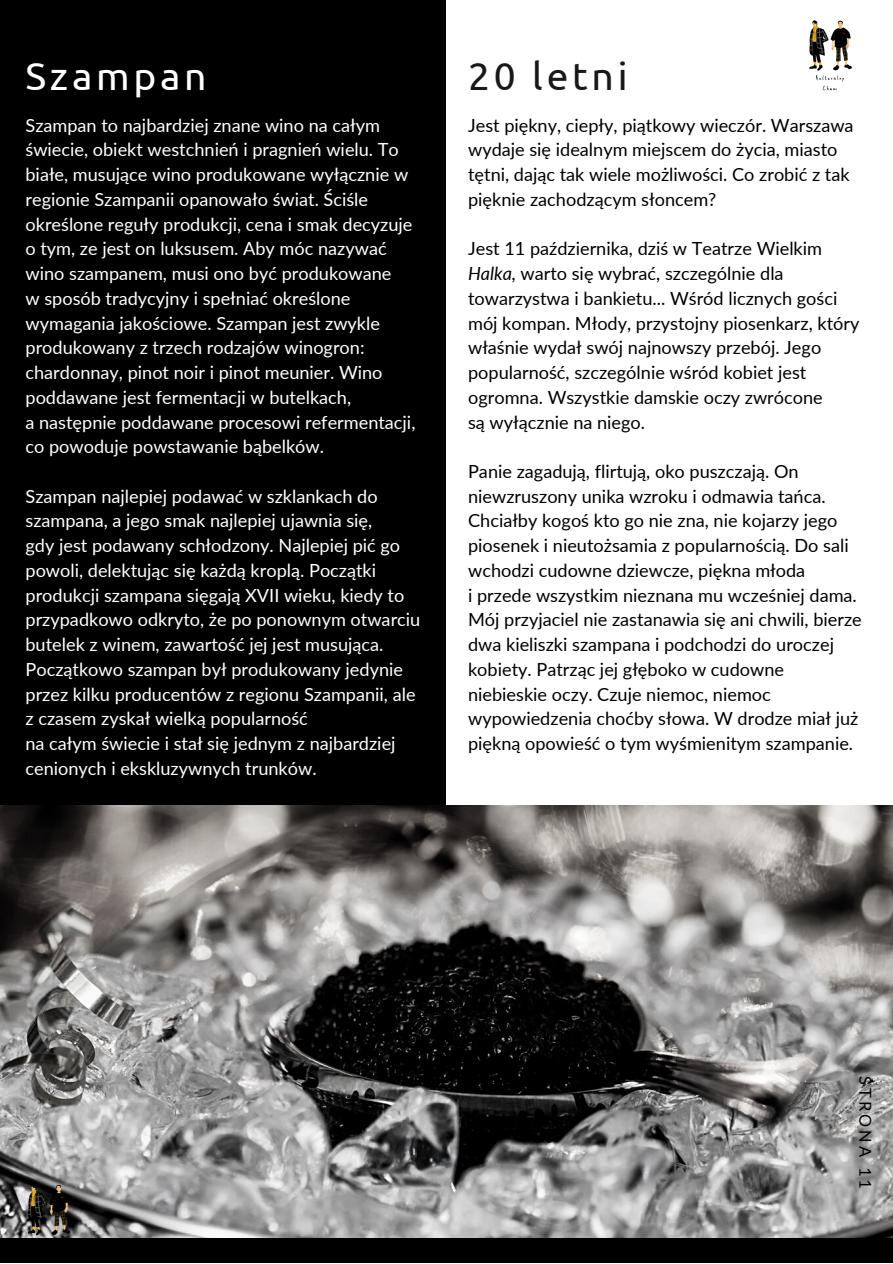
<style>
.page{position:relative;width:893px;height:1264px;background:#fff}
.page>*{position:absolute;margin:0;border:0;box-sizing:border-box;transform-origin:0 0}
.t1{font:39px "Ubuntu";letter-spacing:.095em;color:#fff}
.t2{font:39px "Ubuntu";letter-spacing:.095em;color:#181818}
.t3{font:18.15px/24.8px "Lato";color:#fff}
.t4{font:18.15px/24.8px "Lato";color:#000}
.t5{font:16.35px "Lato";letter-spacing:.19em;color:#000}
.s1{font-style:italic}
</style>
<div class="page">
<div style="left:0;top:0;width:445px;height:805px;background:#000"></div>
<img style="left:0;top:805px;width:892px;height:432px">
<div style="left:0;top:1237px;width:892px;height:25px;background:#000"></div>
<img style="left:0;top:1163px;width:112px;height:75px">
<img style="left:809px;top:20px;width:43px;height:71px">
<h1 class="t1" style="left:25px;top:54px;width:183px">Szampan</h1>
<p class="t3" style="left:25px;top:112px;width:391px">Szampan to najbardziej znane wino na całym świecie, obiekt westchnień i pragnień wielu. To białe, musujące wino produkowane wyłącznie w regionie Szampanii opanowało świat. Ściśle określone reguły produkcji, cena i smak decyzuje o tym, ze jest on luksusem. Aby móc nazywać wino szampanem, musi ono być produkowane<br>w sposób tradycyjny i spełniać określone wymagania jakościowe. Szampan jest zwykle produkowany z trzech rodzajów winogron: chardonnay, pinot noir i pinot meunier. Wino poddawane jest fermentacji w butelkach,<br>a następnie poddawane procesowi refermentacji, co powoduje powstawanie bąbelków.</p>
<p class="t3" style="left:25px;top:483px;width:396px">Szampan najlepiej podawać w szklankach do szampana, a jego smak najlepiej ujawnia się,<br>gdy jest podawany schłodzony. Najlepiej pić go powoli, delektując się każdą kroplą. Początki produkcji szampana sięgają XVII wieku, kiedy to przypadkowo odkryto, że po ponownym otwarciu butelek z winem, zawartość jej jest musująca.<br>Początkowo szampan był produkowany jedynie przez kilku producentów z regionu Szampanii, ale z czasem zyskał wielką popularność<br>na całym świecie i stał się jednym z najbardziej cenionych i ekskluzywnych trunków.</p>
<h1 class="t2" style="left:468px;top:54px;width:161px">20 letni</h1>
<p class="t4" style="left:468px;top:112px;width:387px">Jest piękny, ciepły, piątkowy wieczór. Warszawa wydaje się idealnym miejscem do życia, miasto tętni, dając tak wiele możliwości. Co zrobić z tak pięknie zachodzącym słoncem?</p>
<p class="t4" style="left:468px;top:236px;width:393px">Jest 11 października, dziś w Teatrze Wielkim <span class="s1">Halka,</span> warto się wybrać, szczególnie dla towarzystwa i bankietu... Wśród licznych gości mój kompan. Młody, przystojny piosenkarz, który właśnie wydał swój najnowszy przebój. Jego popularność, szczególnie wśród kobiet jest ogromna. Wszystkie damskie oczy zwrócone<br>są wyłącznie na niego.</p>
<p class="t4" style="left:468px;top:458px;width:395px">Panie zagadują, flirtują, oko puszczają. On niewzruszony unika wzroku i odmawia tańca.<br>Chciałby kogoś kto go nie zna, nie kojarzy jego piosenek i nieutożsamia z popularnością. Do sali wchodzi cudowne dziewcze, piękna młoda<br>i przede wszystkim nieznana mu wcześniej dama.<br>Mój przyjaciel nie zastanawia się ani chwili, bierze dwa kieliszki szampana i podchodzi do uroczej kobiety. Patrząc jej głęboko w cudowne niebieskie oczy. Czuje niemoc, niemoc wypowiedzenia choćby słowa. W drodze miał już piękną opowieść o tym wyśmienitym szampanie.</p>
<p class="t5" style="left:875px;top:1075px;width:114px;rotate:90deg">STRONA 11</p>
</div>
